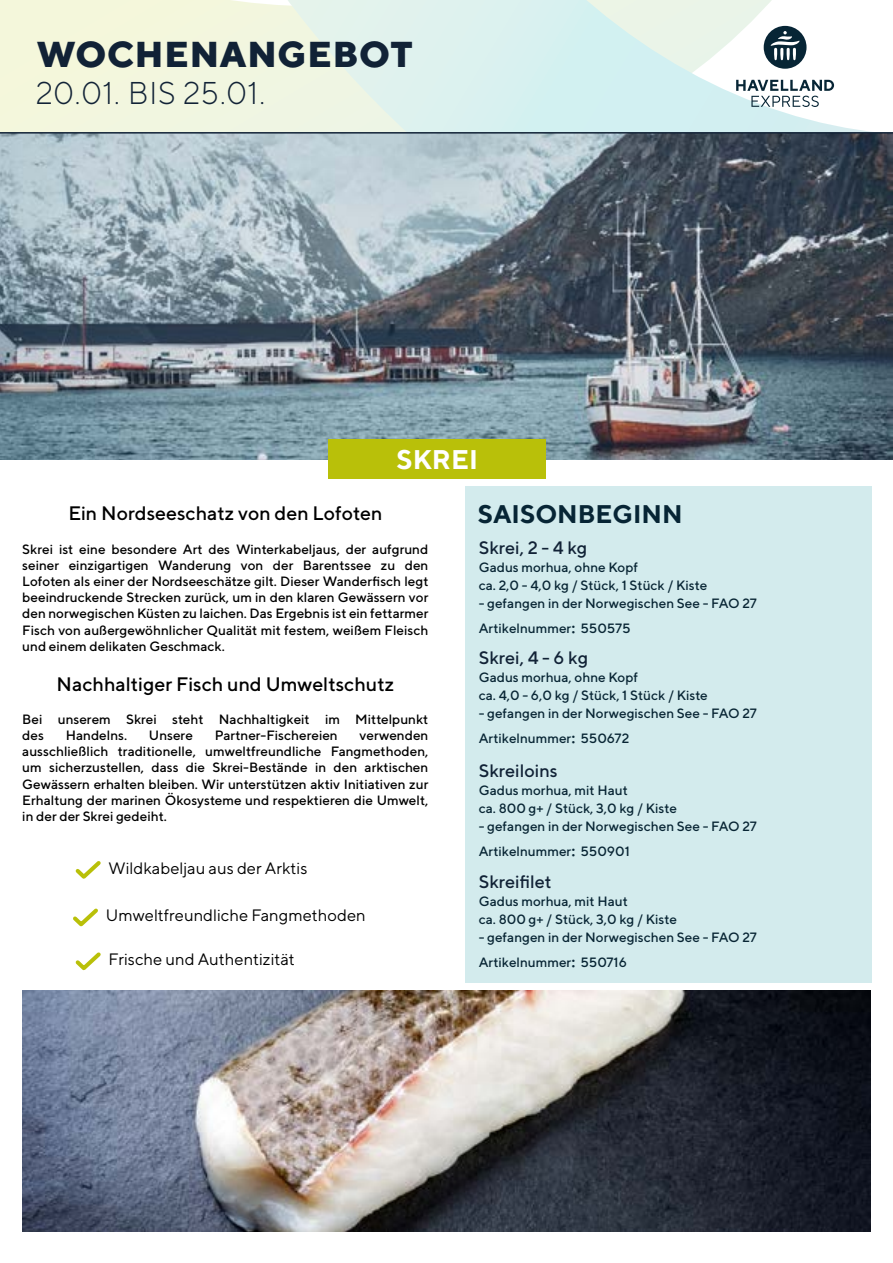
<style>
.page{position:relative;width:893px;height:1263px;background:#fff}
.page>*{position:absolute;margin:0;border:0;box-sizing:border-box;transform-origin:0 0}
.t1{font:800 36px "TT Norms";letter-spacing:.02em;color:#112236}
.t2{font:300 31.5px "TT Norms";letter-spacing:.01em;color:#112236}
.t3{font:700 27px "TT Norms";color:#fff}
.t4{font:700 25.5px "TT Norms";color:#072535}
.t5{font:500 19.5px "TT Norms";color:#000}
.t6{font:500 18px "TT Norms";color:#112236}
.t7{font:16.5px "TT Norms";color:#000}
.t8{font:500 13.5px/16.2px "TT Norms";color:#000;text-align:justify}
.t9{font:500 13.5px/18px "TT Norms";color:#082534}
.s1{font-family:"Trebuchet MS";font-weight:700}
</style>
<div class="page">
<svg style="left:0;top:0;width:871px;height:132px;background:#e8f4e9"></svg>
<svg style="left:764px;top:26px;width:42px;height:43px"></svg>
<svg style="left:736px;top:80px;width:98px;height:27px"></svg>
<img style="left:0;top:134px;width:893px;height:325px">
<div style="left:329px;top:440px;width:217px;height:39px;background:#b9c009"></div>
<svg style="left:73px;top:908px;width:25px;height:19px"></svg>
<svg style="left:75px;top:861px;width:26px;height:18px"></svg>
<svg style="left:75px;top:952px;width:26px;height:19px"></svg>
<hr style="left:0;top:132px;width:893px;height:2px;background:#112236">
<div style="left:465px;top:486px;width:406px;height:496px;background:#d3ebed"></div>
<img style="left:22px;top:990px;width:849px;height:241px">
<h1 class="t1" style="left:37px;top:32px;width:377px">WOCHENANGEBOT</h1>
<h2 class="t2" style="left:36px;top:73px;width:231px">20.01. BIS 25.01.</h2>
<h3 class="t3" style="left:397px;top:443px;width:83px">SKREI</h3>
<h3 class="t5" style="left:68px;top:501px;width:316px">Ein Nordseeschatz von den Lofoten</h3>
<p class="t8" style="left:22px;top:540px;width:408px">Skrei ist eine besondere Art des Winterkabeljaus, der aufgrund seiner einzigartigen Wanderung von der Barentssee zu den Lofoten als einer der Nordseeschätze gilt. Dieser Wanderfisch legt beeindruckende Strecken zurück, um in den klaren Gewässern vor den norwegischen Küsten zu laichen. Das Ergebnis ist ein fettarmer Fisch von außergewöhnlicher Qualität mit festem, weißem Fleisch und einem delikaten Geschmack.</p>
<h3 class="t5" style="left:57px;top:672px;width:339px">Nachhaltiger Fisch und Umweltschutz</h3>
<p class="t8" style="left:22px;top:711px;width:408px">Bei unserem Skrei steht Nachhaltigkeit im Mittelpunkt des</p>
<p class="t8" style="left:22px;top:727px;width:408px;text-indent:337px">verwenden ausschließlich traditionelle, umweltfreundliche Fangmethoden, um sicherzustellen, dass die Skrei-Bestände in den arktischen Gewässern erhalten bleiben. Wir unterstützen aktiv Initiativen zur Erhaltung der marinen Ökosysteme und respektieren die Umwelt, in der der Skrei gedeiht.</p>
<p class="t8" style="left:66px;top:727px;width:63px">Handelns.</p>
<p class="t8" style="left:149px;top:727px;width:45px">Unsere</p>
<p class="t8" style="left:215px;top:727px;width:125px">Partner-Fischereien</p>
<p class="t7" style="left:109px;top:858px;width:200px">Wildkabeljau aus der Arktis</p>
<p class="t7" style="left:106px;top:905px;width:261px">Umweltfreundliche Fangmethoden</p>
<p class="t7" style="left:109px;top:949px;width:188px">Frische und Authentizität</p>
<h3 class="t4" style="left:478px;top:498px;width:206px">SAISONBEGINN</h3>
<h3 class="t6" style="left:479px;top:537px;width:110px">Skrei, 2 - 4 kg</h3>
<p class="t9" style="left:479px;top:558px;width:230px">Gadus morhua, ohne Kopf<br>ca. 2,0 - 4,0 kg / Stück, 1 Stück / Kiste</p>
<p class="t9" style="left:479px;top:591px;width:280px;line-height:24.9px">- gefangen in der Norwegischen See - FAO 27<br>Artikelnummer<span class="s1">:</span> 550575</p>
<h3 class="t6" style="left:479px;top:647px;width:111px">Skrei, 4 - 6 kg</h3>
<p class="t9" style="left:479px;top:668px;width:231px">Gadus morhua, ohne Kopf<br>ca. 4,0 - 6,0 kg / Stück, 1 Stück / Kiste</p>
<p class="t9" style="left:479px;top:701px;width:280px;line-height:24.9px">- gefangen in der Norwegischen See - FAO 27<br>Artikelnummer<span class="s1">:</span> 550672</p>
<h3 class="t6" style="left:479px;top:759px;width:80px">Skreiloins</h3>
<p class="t9" style="left:479px;top:781px;width:200px">Gadus morhua, mit Haut<br>ca. 800 g+ / Stück, 3,0 kg / Kiste</p>
<p class="t9" style="left:479px;top:813px;width:280px;line-height:24.9px">- gefangen in der Norwegischen See - FAO 27<br>Artikelnummer<span class="s1">:</span> 550901</p>
<h3 class="t6" style="left:479px;top:871px;width:74px">Skreifilet</h3>
<p class="t9" style="left:479px;top:892px;width:200px">Gadus morhua, mit Haut<br>ca. 800 g+ / Stück, 3,0 kg / Kiste</p>
<p class="t9" style="left:479px;top:925px;width:280px;line-height:24.9px">- gefangen in der Norwegischen See - FAO 27<br>Artikelnummer<span class="s1">:</span> 550716</p>
</div>
